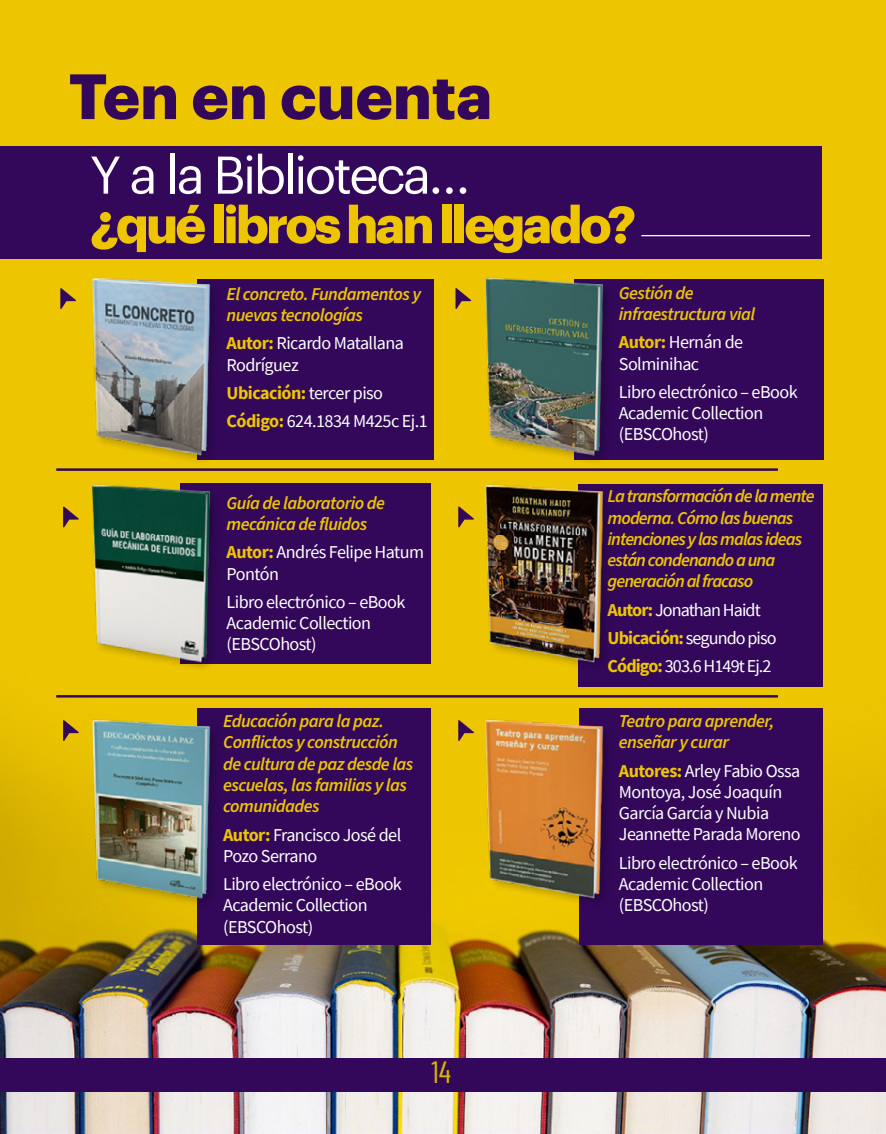
<style>
.page{position:relative;width:886px;height:1134px;background:#fff}
.page>*{position:absolute;margin:0;border:0;box-sizing:border-box;transform-origin:0 0}
.t1{font:700 62.5px "Graphik";color:#33085a}
.t2{font:51.88px "Graphik";letter-spacing:-.05em;color:#fff}
.t3{font:700 51.12px "Graphik";letter-spacing:-.05em;color:#edc501}
.t4{font:30.75px "Barlow Condensed";color:#d8b300}
.t5{font:18.12px/21.2px "Source Sans Pro";letter-spacing:-.03em;color:#fff}
.t6{font:italic 600 18.12px/21.2px "Source Sans Pro";letter-spacing:-.03em;color:#edc501}
.t7{font:italic 600 18.12px/21.2px "Source Sans Pro";letter-spacing:-.05em;color:#edc501}
.t8{font:18.12px/28.4px "Source Sans Pro";letter-spacing:-.05em;color:#fff}
.t9{font:italic 600 18.12px/21.2px "Source Sans Pro";letter-spacing:-.03em;color:#eac401}
.s1{font-weight:700;color:#edc501}
.s2{font-weight:700;color:#eac401}
</style>
<div class="page">
<div style="left:0;top:0;width:886px;height:180px;background:#edc501"></div>
<img style="left:0;top:177px;width:886px;height:957px">
<div style="left:0;top:146px;width:821px;height:113px;background:#33085a"></div>
<div style="left:574px;top:279px;width:249px;height:180px;background:#33085a"></div>
<div style="left:197px;top:279px;width:236px;height:180px;background:#33085a"></div>
<div style="left:197px;top:709px;width:233px;height:236px;background:#33085a"></div>
<div style="left:578px;top:484px;width:245px;height:202px;background:#33085a"></div>
<div style="left:180px;top:484px;width:250px;height:180px;background:#33085a"></div>
<div style="left:580px;top:709px;width:243px;height:236px;background:#33085a"></div>
<div style="left:0;top:1057px;width:886px;height:34px;background:#33085a"></div>
<svg style="left:63px;top:506px;width:16px;height:21px"></svg>
<svg style="left:458px;top:506px;width:14px;height:21px"></svg>
<svg style="left:60px;top:288px;width:16px;height:21px"></svg>
<svg style="left:455px;top:288px;width:16px;height:21px"></svg>
<hr style="left:56px;top:468px;width:722px;height:3px;background:#33085a">
<hr style="left:56px;top:695px;width:722px;height:3px;background:#33085a">
<svg style="left:63px;top:720px;width:16px;height:21px"></svg>
<svg style="left:458px;top:720px;width:14px;height:21px"></svg>
<div style="left:90px;top:276px;width:130px;height:191px;background:#000;opacity:.21"></div>
<img style="left:79px;top:270px;width:135px;height:191px">
<div style="left:484px;top:276px;width:130px;height:191px;background:#000;opacity:.21"></div>
<img style="left:472px;top:270px;width:136px;height:191px">
<div style="left:90px;top:483px;width:130px;height:190px;background:#000;opacity:.21"></div>
<img style="left:79px;top:477px;width:135px;height:191px">
<div style="left:484px;top:483px;width:130px;height:190px;background:#000;opacity:.21"></div>
<img style="left:472px;top:477px;width:136px;height:191px">
<div style="left:90px;top:719px;width:130px;height:190px;background:#000;opacity:.21"></div>
<img style="left:79px;top:712px;width:135px;height:192px">
<div style="left:484px;top:719px;width:130px;height:190px;background:#000;opacity:.21"></div>
<img style="left:472px;top:712px;width:136px;height:192px">
<hr style="left:641px;top:235px;width:169px;height:1px;background:#fff">
<h1 class="t1" style="left:69px;top:48px;width:425px">Ten en cuenta</h1>
<h2 class="t2" style="left:90px;top:136px;width:382px">Y a la Biblioteca…</h2>
<h3 class="t3" style="left:90px;top:185px;width:547px">¿qué libros han llegado?</h3>
<p class="t6" style="left:227px;top:284px;width:196px">El concreto. Fundamentos y nuevas tecnologías</p>
<p class="t5" style="left:227px;top:333px;width:179px"><span class="s1">Autor:</span> Ricardo Matallana<br>Rodríguez</p>
<p class="t5" style="left:227px;top:379px;width:203px;line-height:28.4px"><span class="s1">Ubicación:</span> tercer piso<br><span class="s1">Código:</span> 624.1834 M425c Ej.1</p>
<p class="t6" style="left:227px;top:493px;width:160px">Guía de laboratorio de mecánica de fluidos</p>
<p class="t5" style="left:227px;top:541px;width:199px"><span class="s1">Autor:</span> Andrés Felipe Hatum<br>Pontón</p>
<p class="t5" style="left:227px;top:591px;width:180px">Libro electrónico – eBook<br>Academic Collection (EBSCOhost)</p>
<p class="t6" style="left:223px;top:711px;width:192px">Educación para la paz.<br>Conflictos y construcción de cultura de paz desde las escuelas, las familias y las comunidades</p>
<p class="t5" style="left:223px;top:824px;width:180px"><span class="s1">Autor:</span> Francisco José del<br>Pozo Serrano</p>
<p class="t5" style="left:223px;top:873px;width:180px">Libro electrónico – eBook<br>Academic Collection (EBSCOhost)</p>
<h3 class="t4" style="left:431px;top:1052px;width:21px">14</h3>
<p class="t9" style="left:619px;top:283px;width:138px">Gestión de infraestructura vial</p>
<p class="t5" style="left:619px;top:332px;width:126px"><span class="s2">Autor:</span> Hernán de<br>Solminihac</p>
<p class="t5" style="left:619px;top:381px;width:180px">Libro electrónico – eBook<br>Academic Collection (EBSCOhost)</p>
<p class="t7" style="left:607px;top:486px;width:208px">La transformación de la mente moderna. Cómo las buenas intenciones y las malas ideas están condenando a una generación al fracaso</p>
<p class="t8" style="left:607px;top:595px;width:171px"><span class="s1">Autor:</span> Jonathan Haidt<br><span class="s1">Ubicación:</span>segundo piso<br><span class="s1">Código:</span> 303.6 H149t Ej.2</p>
<p class="t6" style="left:619px;top:711px;width:157px">Teatro para aprender, enseñar y curar</p>
<p class="t5" style="left:619px;top:760px;width:183px"><span class="s1">Autores:</span> Arley Fabio Ossa<br>Montoya, José Joaquín<br>García García y Nubia<br>Jeannette Parada Moreno</p>
<p class="t5" style="left:619px;top:852px;width:180px">Libro electrónico – eBook<br>Academic Collection (EBSCOhost)</p>
</div>
